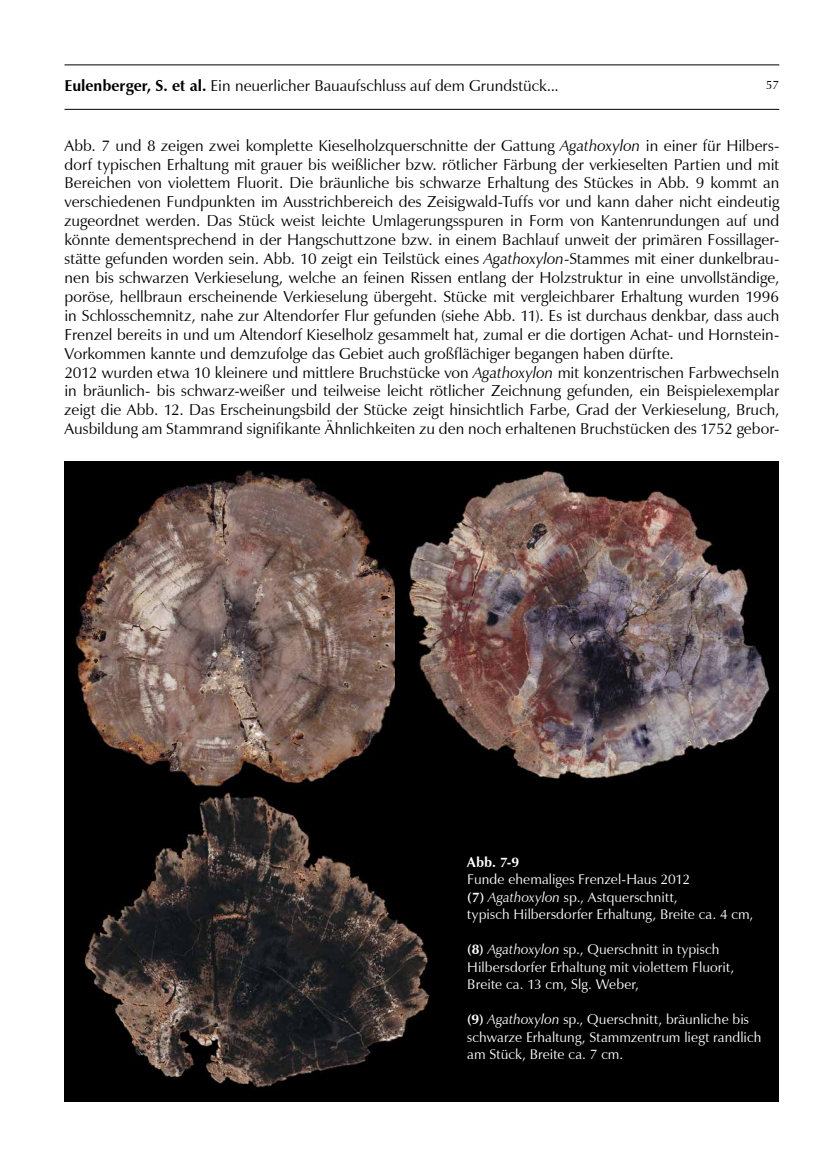
<style>
.page{position:relative;width:819px;height:1166px;background:#fff}
.page>*{position:absolute;margin:0;border:0;box-sizing:border-box;transform-origin:0 0}
.t1{font:15.75px/18.9px "Zapf Humanist 601 BT";color:#000}
.t2{font:14px/17.5px "Zapf Humanist 601 BT";letter-spacing:.005em;color:#fff}
.t3{font:700 14px "Zapf Humanist 601 BT";color:#fff}
.t4{font:12.25px "Zapf Humanist 601 BT";color:#000}
.s1{font-weight:700}
.s2{font-style:italic}
</style>
<div class="page">
<hr style="left:64px;top:65px;width:715px;height:1px;background:#000">
<hr style="left:64px;top:109px;width:715px;height:1px;background:#000">
<div style="left:64px;top:461px;width:715px;height:640px;background:#000001"></div>
<img style="left:75px;top:470px;width:320px;height:317px">
<img style="left:409px;top:470px;width:361px;height:309px">
<img style="left:84px;top:792px;width:346px;height:297px">
<p class="t1" style="left:64px;top:76px;width:496px"><span class="s1">Eulenberger, S. et al.</span> Ein neuerlicher Bauaufschluss auf dem Grundstück...</p>
<p class="t4" style="left:765px;top:78px;width:15px">57</p>
<p class="t1" style="left:64px;top:136px;width:716px">Abb. 7 und 8 zeigen zwei komplette Kieselholzquerschnitte der Gattung <span class="s2">Agathoxylon</span> in einer für Hilbers&shy;dorf typischen Erhaltung mit grauer bis weißlicher bzw. rötlicher Färbung der verkieselten Partien und mit Bereichen von violettem Fluorit. Die bräunliche bis schwarze Erhaltung des Stückes in Abb. 9 kommt an verschiedenen Fundpunkten im Ausstrichbereich des Zeisigwald-Tuffs vor und kann daher nicht eindeutig zugeordnet werden. Das Stück weist leichte Umlagerungsspuren in Form von Kantenrundungen auf und könnte dementsprechend in der Hangschuttzone bzw. in einem Bachlauf unweit der primären Fossillager&shy;stätte gefunden worden sein. Abb. 10 zeigt ein Teilstück eines <span class="s2">Agathoxylon</span>-Stammes mit einer dunkelbrau&shy;nen bis schwarzen Verkieselung, welche an feinen Rissen entlang der Holzstruktur in eine unvollständige, poröse, hellbraun erscheinende Verkieselung übergeht. Stücke mit vergleichbarer Erhaltung wurden 1996 in Schlosschemnitz, nahe zur Altendorfer Flur gefunden (siehe Abb. 11). Es ist durchaus denkbar, dass auch Frenzel bereits in und um Altendorf Kieselholz gesammelt hat, zumal er die dortigen Achat- und Hornstein-Vorkommen kannte und demzufolge das Gebiet auch großflächiger begangen haben dürfte.<br>2012 wurden etwa 10 kleinere und mittlere Bruchstücke von <span class="s2">Agathoxylon</span> mit konzentrischen Farbwechseln in bräunlich- bis schwarz-weißer und teilweise leicht rötlicher Zeichnung gefunden, ein Beispielexemplar zeigt die Abb. 12. Das Erscheinungsbild der Stücke zeigt hinsichtlich Farbe, Grad der Verkieselung, Bruch, Ausbildung am Stammrand signifikante Ähnlichkeiten zu den noch erhaltenen Bruchstücken des 1752 gebor-</p>
<p class="t3" style="left:467px;top:853px;width:53px">Abb. 7-9</p>
<p class="t2" style="left:467px;top:870px;width:287px">Funde ehemaliges Frenzel-Haus 2012<br><span class="s1">(7)</span> <span class="s2">Agathoxylon</span> sp., Astquerschnitt,<br>typisch Hilbersdorfer Erhaltung, Breite ca. 4 cm,</p>
<p class="t2" style="left:467px;top:940px;width:268px"><span class="s1">(8)</span> <span class="s2">Agathoxylon</span> sp., Querschnitt in typisch<br>Hilbersdorfer Erhaltung mit violettem Fluorit,<br>Breite ca. 13 cm, Slg. Weber,</p>
<p class="t2" style="left:467px;top:1010px;width:295px"><span class="s1">(9)</span> <span class="s2">Agathoxylon</span> sp., Querschnitt, bräunliche bis schwarze Erhaltung, Stammzentrum liegt randlich am Stück, Breite ca. 7 cm.</p>
</div>
